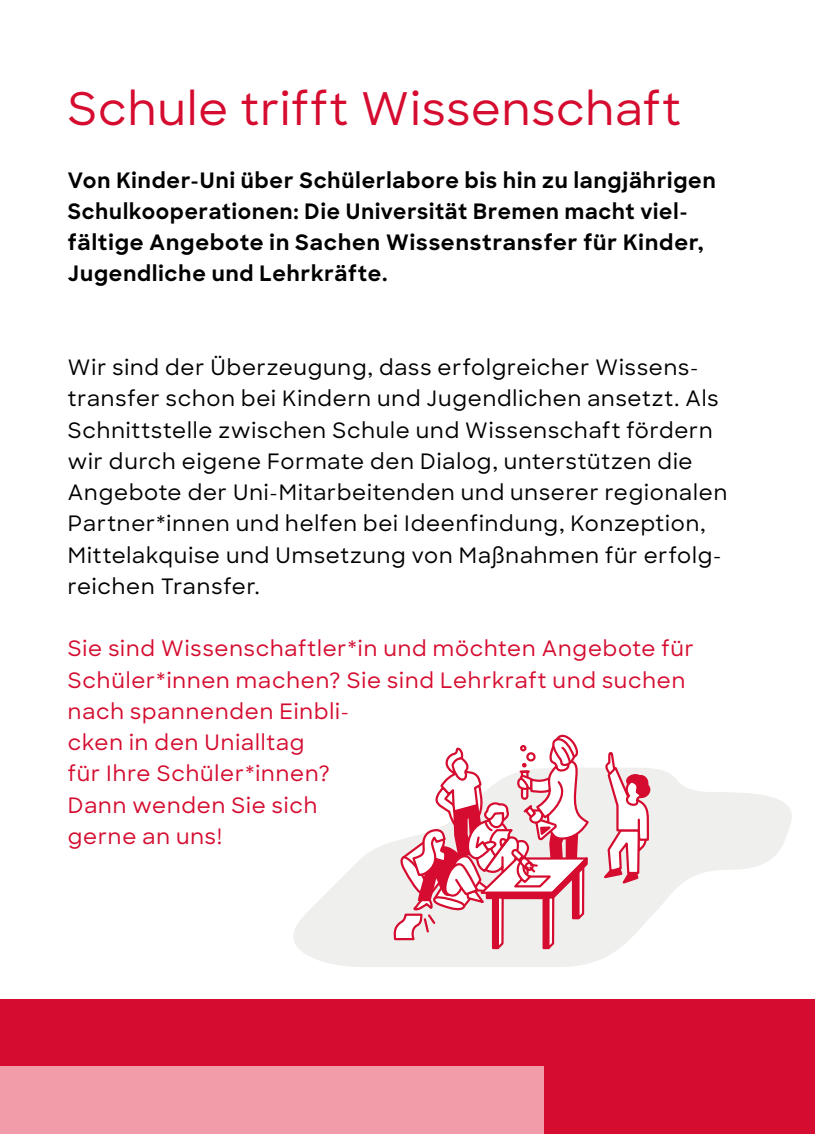
<style>
.page{position:relative;width:815px;height:1134px;background:#fff}
.page>*{position:absolute;margin:0;border:0;box-sizing:border-box;transform-origin:0 0}
.t1{font:500 45px "Sharp Sans";letter-spacing:.025em;color:#d50c2f}
.t2{font:500 21.25px/31.2px "Sharp Sans";letter-spacing:.04em;color:#000}
.t3{font:500 21.25px/31.2px "Sharp Sans";letter-spacing:.04em;color:#d50c2f}
.t4{font:700 21.25px/31.2px "Sharp Sans";letter-spacing:.045em;color:#000}
</style>
<div class="page">
<svg style="left:294px;top:768px;width:498px;height:199px"></svg>
<svg style="left:599px;top:752px;width:53px;height:134px"></svg>
<svg style="left:393px;top:735px;width:199px;height:218px"></svg>
<div style="left:0;top:999px;width:815px;height:135px;background:#d50c2f"></div>
<div style="left:0;top:1067px;width:543px;height:67px;background:#f39ca9"></div>
<h1 class="t1" style="left:68px;top:75px;width:615px">Schule trifft Wissenschaft</h1>
<p class="t4" style="left:68px;top:163px;width:649px">Von Kinder-Uni über Schülerlabore bis hin zu langjährigen Schulkooperationen: Die Universität Bremen macht viel&shy;fältige Angebote in Sachen Wissenstransfer für Kinder, Jugendliche und Lehrkräfte.</p>
<p class="t2" style="left:68px;top:351px;width:661px">Wir sind der Überzeugung, dass erfolgreicher Wissens&shy;transfer schon bei Kindern und Jugendlichen ansetzt. Als Schnittstelle zwischen Schule und Wissenschaft fördern wir durch eigene Formate den Dialog, unterstützen die Angebote der Uni-Mitarbeitenden und unserer regionalen Partner*innen und helfen bei Ideenfindung, Konzeption, Mittelakquise und Umsetzung von Maßnahmen für erfolg&shy;reichen Transfer.</p>
<p class="t3" style="left:68px;top:632px;width:627px">Sie sind Wissenschaftler*in und möchten Angebote für<br>Schüler*innen machen? Sie sind Lehrkraft und suchen nach spannenden Einbli-<br>cken in den Unialltag<br>für Ihre Schüler*innen?<br>Dann wenden Sie sich<br>gerne an uns!</p>
</div>
